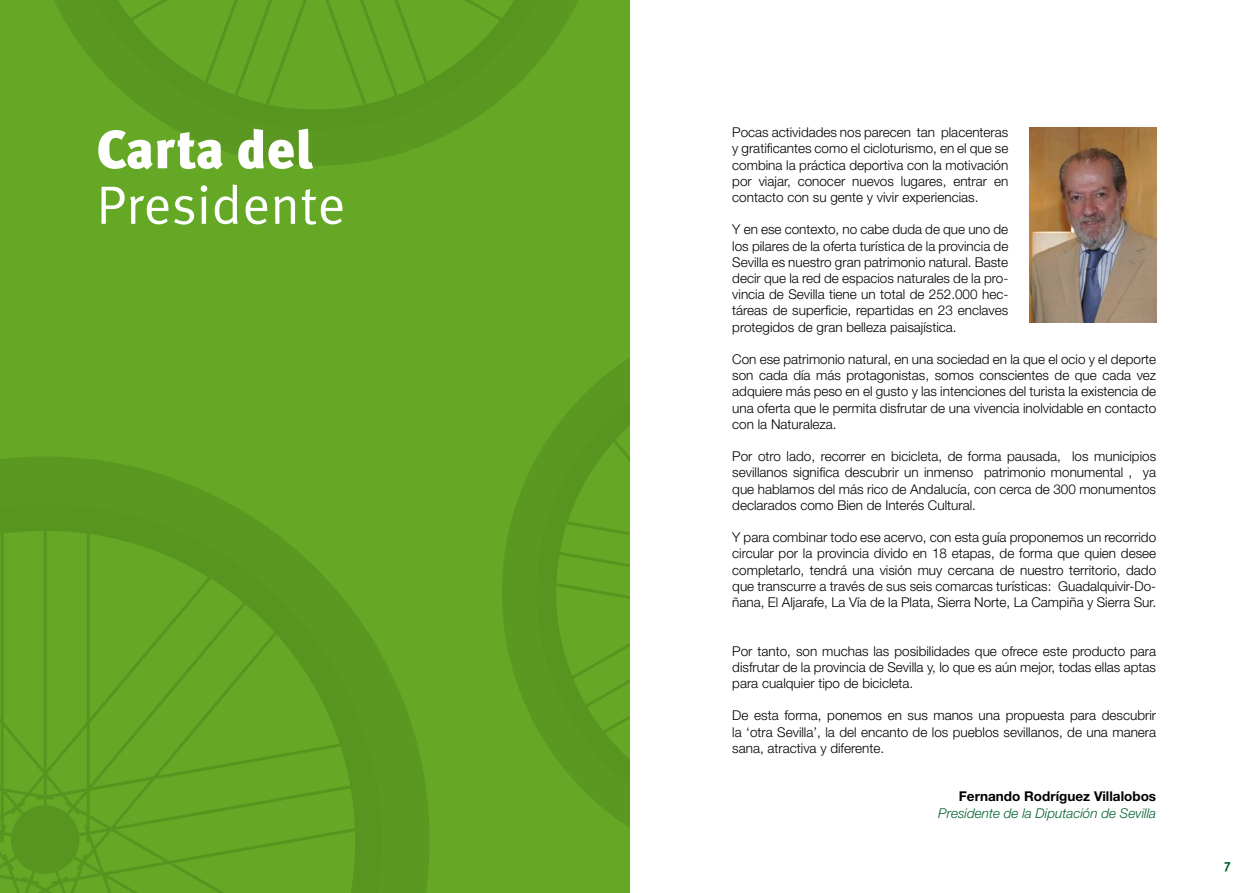
<style>
.page{position:relative;width:1259px;height:893px;background:#fff}
.page>*{position:absolute;margin:0;border:0;box-sizing:border-box;transform-origin:0 0}
.t1{font:54px "Meta Pro";color:#fff}
.t2{font:900 54px "Meta Pro";color:#fff}
.t3{font:300 13.5px/16.2px "Helvetica Neue LT Std";color:#000;text-align:justify}
.t4{font:italic 300 13.5px "Helvetica Neue LT Std";color:#00632e}
.t5{font:700 13.5px "Helvetica Neue LT Std";color:#000}
.t6{font:700 13.5px "Meta Pro";color:#00632e}
</style>
<div class="page">
<img style="left:1029px;top:128px;width:127px;height:194px">
<div style="left:0;top:0;width:629px;height:893px;background:#64a825"></div>
<svg style="left:502px;top:458px;width:35px;height:269px;fill:#5b9821"></svg>
<svg style="left:537px;top:358px;width:92px;height:469px"></svg>
<svg style="left:54px;top:0;width:524px;height:166px"></svg>
<svg style="left:62px;top:0;width:508px;height:130px"></svg>
<svg style="left:0;top:457px;width:429px;height:436px"></svg>
<svg style="left:0;top:504px;width:382px;height:389px"></svg>
<div style="left:11px;top:805px;width:68px;height:69px;background:#589420;border-radius:50%"></div>
<h1 class="t2" style="left:96px;top:115px;width:217px">Carta del</h1>
<h1 class="t1" style="left:96px;top:171px;width:250px">Presidente</h1>
<p class="t3" style="left:732px;top:124px;width:277px">Pocas actividades nos parecen tan placenteras y gratificantes como el cicloturismo, en el que se combina la práctica deportiva con la motivación por viajar, conocer nuevos lugares, entrar en contacto con su gente y vivir experiencias.</p>
<p class="t3" style="left:732px;top:221px;width:277px">Y en ese contexto, no cabe duda de que uno de los pilares de la oferta turística de la provincia de Sevilla es nuestro gran patrimonio natural. Baste decir que la red de espacios naturales de la pro&shy;vincia de Sevilla tiene un total de 252.000 hec&shy;táreas de superficie, repartidas en 23 enclaves protegidos de gran belleza paisajística.</p>
<p class="t3" style="left:732px;top:351px;width:425px">Con ese patrimonio natural, en una sociedad en la que el ocio y el deporte son cada día más protagonistas, somos conscientes de que cada vez adquiere más peso en el gusto y las intenciones del turista la existencia de una oferta que le permita disfrutar de una vivencia inolvidable en contacto con la Naturaleza.</p>
<p class="t3" style="left:732px;top:448px;width:425px">Por otro lado, recorrer en bicicleta, de forma pausada, los municipios sevillanos significa descubrir un inmenso patrimonio monumental , ya que hablamos del más rico de Andalucía, con cerca de 300 monumentos declarados como Bien de Interés Cultural.</p>
<p class="t3" style="left:732px;top:529px;width:425px">Y para combinar todo ese acervo, con esta guía proponemos un recorrido circular por la provincia divido en 18 etapas, de forma que quien desee completarlo, tendrá una visión muy cercana de nuestro territorio, dado que transcurre a través de sus seis comarcas turísticas: Guadalquivir-Do&shy;ñana, El Aljarafe, La Vía de la Plata, Sierra Norte, La Campiña y Sierra Sur.</p>
<p class="t3" style="left:732px;top:642px;width:425px">Por tanto, son muchas las posibilidades que ofrece este producto para disfrutar de la provincia de Sevilla y, lo que es aún mejor, todas ellas aptas para cualquier tipo de bicicleta.</p>
<p class="t3" style="left:732px;top:707px;width:425px">De esta forma, ponemos en sus manos una propuesta para descubrir la ‘otra Sevilla’, la del encanto de los pueblos sevillanos, de una manera sana, atractiva y diferente.</p>
<p class="t5" style="left:959px;top:788px;width:199px">Fernando Rodríguez Villalobos</p>
<p class="t4" style="left:938px;top:805px;width:219px">Presidente de la Diputación de Sevilla</p>
<p class="t6" style="left:1224px;top:856px;width:8px">7</p>
</div>
